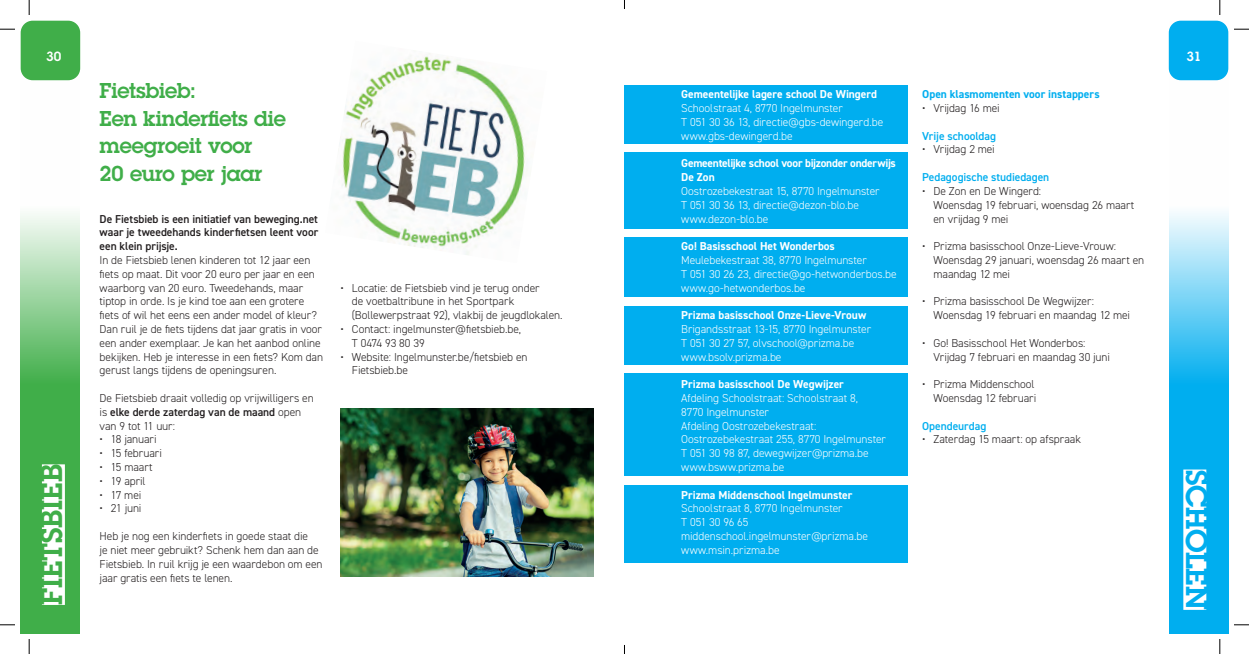
<style>
.page{position:relative;width:1249px;height:654px;background:#fff}
.page>*{position:absolute;margin:0;border:0;box-sizing:border-box;transform-origin:0 0}
.t1{font:600 30px "Lubalin Graph Std";letter-spacing:-.01em;color:#40ae49}
.t2{font:600 30px "Lubalin Graph Std";letter-spacing:-.015em;color:#00aeef}
.t3{font:600 21px/27.6px "Lubalin Graph Std";letter-spacing:-.01em;color:#40ae49}
.t4{font:600 13px "Lubalin Graph Std";color:#fff}
.t5{font:300 11.5px/13.8px "DIN2014";letter-spacing:-.01em;color:#231f20}
.t6{font:300 11.5px/13.8px "DIN2014";letter-spacing:-.005em;color:#fff}
.t7{font:700 11.5px "DIN2014";color:#fff}
.t8{font:600 11.5px/13.8px "DIN2014";letter-spacing:-.005em;color:#231f20;text-align:justify}
.t9{font:600 11.5px "DIN2014";letter-spacing:-.005em;color:#00aeef}
.t10{font:700 11.5px/13.8px "DIN2014";letter-spacing:-.02em;color:#fff}
.t11{font:700 11.5px "DIN2014";color:#00aeef}
.s1{font-weight:600}
</style>
<div class="page">
<div style="left:624px;top:85px;width:284px;height:59px;background:#00aeef"></div>
<div style="left:624px;top:153px;width:284px;height:76px;background:#00aeef"></div>
<div style="left:624px;top:237px;width:284px;height:59px;background:#00aeef"></div>
<div style="left:624px;top:306px;width:284px;height:59px;background:#00aeef"></div>
<div style="left:624px;top:373px;width:284px;height:103px;background:#00aeef"></div>
<div style="left:624px;top:485px;width:284px;height:77px;background:#00aeef"></div>
<img style="left:341px;top:408px;width:252px;height:168px">
<svg style="left:21px;top:21px;width:59px;height:612px"></svg>
<div style="left:42px;top:464px;width:23px;height:141px;background:#fff"></div>
<svg style="left:1169px;top:21px;width:59px;height:612px"></svg>
<div style="left:1183px;top:469px;width:23px;height:141px;background:#fff"></div>
<img style="left:339px;top:53px;width:189px;height:202px">
<div style="left:21px;top:21px;width:59px;height:59px;background:#40ae49;border-radius:12px"></div>
<div style="left:1169px;top:21px;width:59px;height:59px;background:#00aeef;border-radius:12px"></div>
<svg style="left:0;top:29px;width:15px;height:1px"></svg>
<svg style="left:1234px;top:29px;width:15px;height:1px"></svg>
<svg style="left:0;top:624px;width:15px;height:1px"></svg>
<svg style="left:1234px;top:624px;width:15px;height:1px"></svg>
<svg style="left:29px;top:0;width:1px;height:15px"></svg>
<svg style="left:29px;top:639px;width:1px;height:15px"></svg>
<svg style="left:1219px;top:0;width:2px;height:15px"></svg>
<svg style="left:1219px;top:639px;width:2px;height:15px"></svg>
<p class="t4" style="left:46px;top:48px;width:17px">30</p>
<p class="t4" style="left:1186px;top:48px;width:31px">3131</p>
<h1 class="t1" style="left:32px;top:605px;width:142px;rotate:-90deg">FIETSBIEB</h1>
<h2 class="t3" style="left:100px;top:77px;width:188px">Fietsbieb:<br>Een kinderfiets die meegroeit voor<br>20 euro per jaar</h2>
<p class="t8" style="left:100px;top:211px;width:220px">De Fietsbieb is een initiatief van beweging.net waar je tweedehands kinderfietsen leent voor een klein prijsje.</p>
<p class="t5" style="left:100px;top:253px;width:225px">In de Fietsbieb lenen kinderen tot 12 jaar een fiets op maat. Dit voor 20 euro per jaar en een waarborg van 20 euro. Tweedehands, maar tiptop in orde. Is je kind toe aan een grotere fiets of wil het eens een ander model of kleur?<br>Dan ruil je de fiets tijdens dat jaar gratis in voor een ander exemplaar. Je kan het aanbod online bekijken. Heb je interesse in een fiets? Kom dan gerust langs tijdens de openingsuren.</p>
<p class="t5" style="left:100px;top:391px;width:216px">De Fietsbieb draait volledig op vrijwilligers en is <span class="s1">elke derde zaterdag van de maand</span> open van 9 tot 11 uur:</p>
<p class="t5" style="left:100px;top:432px;width:59px">• 18 januari</p>
<p class="t5" style="left:100px;top:446px;width:64px">• 15 februari</p>
<p class="t5" style="left:100px;top:460px;width:55px">• 15 maart</p>
<p class="t5" style="left:100px;top:474px;width:48px">• 19 april</p>
<p class="t5" style="left:100px;top:488px;width:43px">• 17 mei</p>
<p class="t5" style="left:100px;top:501px;width:43px">• 21 juni</p>
<p class="t5" style="left:100px;top:529px;width:225px">Heb je nog een kinderfiets in goede staat die<br>je niet meer gebruikt? Schenk hem dan aan de Fietsbieb. In ruil krijg je een waardebon om een jaar gratis een fiets te lenen.</p>
<p class="t5" style="left:352px;top:281px;width:212px;text-indent:-11px">• Locatie: de Fietsbieb vind je terug onder<br>de voetbaltribune in het Sportpark (Bollewerpstraat 92), vlakbij de jeugdlokalen.</p>
<p class="t5" style="left:352px;top:322px;width:171px;text-indent:-11px">• Contact: ingelmunster@fietsbieb.be,<br>T 0474 93 80 39</p>
<p class="t5" style="left:352px;top:350px;width:177px;text-indent:-11px">• Website: Ingelmunster.be/fietsbieb en<br>Fietsbieb.be</p>
<p class="t7" style="left:681px;top:87px;width:197px">Gemeentelijke lagere school De Wingerd</p>
<p class="t6" style="left:681px;top:101px;width:204px">Schoolstraat 4, 8770 Ingelmunster<br>T 051 30 36 13, directie@gbs-dewingerd.be www.gbs-dewingerd.be</p>
<p class="t10" style="left:681px;top:156px;width:216px">Gemeentelijke school voor bijzonder onderwijs<br>De Zon</p>
<p class="t6" style="left:681px;top:184px;width:200px">Oostrozebekestraat 15, 8770 Ingelmunster<br>T 051 30 36 13, directie@dezon-blo.be www.dezon-blo.be</p>
<p class="t7" style="left:681px;top:238px;width:155px">Go! Basisschool Het Wonderbos</p>
<p class="t6" style="left:681px;top:253px;width:217px">Meulebekestraat 38, 8770 Ingelmunster<br>T 051 30 26 23, directie@go-hetwonderbos.be www.go-hetwonderbos.be</p>
<p class="t7" style="left:681px;top:307px;width:187px">Prizma basisschool Onze-Lieve-Vrouw</p>
<p class="t6" style="left:681px;top:322px;width:191px">Brigandsstraat 13-15, 8770 Ingelmunster<br>T 051 30 27 57, olvschool@prizma.be www.bsolv.prizma.be</p>
<p class="t7" style="left:681px;top:376px;width:164px">Prizma basisschool De Wegwijzer</p>
<p class="t6" style="left:681px;top:391px;width:206px">Afdeling Schoolstraat: Schoolstraat 8,<br>8770 Ingelmunster<br>Afdeling Oostrozebekestraat:<br>Oostrozebekestraat 255, 8770 Ingelmunster<br>T 051 30 98 87, dewegwijzer@prizma.be www.bsww.prizma.be</p>
<p class="t7" style="left:681px;top:487px;width:173px">Prizma Middenschool Ingelmunster</p>
<p class="t6" style="left:681px;top:501px;width:188px">Schoolstraat 8, 8770 Ingelmunster<br>T 051 30 96 65 middenschool.ingelmunster@prizma.be www.msin.prizma.be</p>
<p class="t11" style="left:922px;top:87px;width:179px">Open klasmomenten voor instappers</p>
<p class="t5" style="left:922px;top:101px;width:79px">• Vrijdag 16 mei</p>
<p class="t9" style="left:922px;top:128px;width:75px">Vrije schooldag</p>
<p class="t5" style="left:922px;top:143px;width:74px">• Vrijdag 2 mei</p>
<p class="t9" style="left:922px;top:169px;width:129px">Pedagogische studiedagen</p>
<p class="t5" style="left:933px;top:184px;width:202px;text-indent:-11px">• De Zon en De Wingerd:<br>Woensdag 19 februari, woensdag 26 maart en vrijdag 9 mei</p>
<p class="t5" style="left:933px;top:239px;width:212px;text-indent:-11px">• Prizma basisschool Onze-Lieve-Vrouw:<br>Woensdag 29 januari, woensdag 26 maart en maandag 12 mei</p>
<p class="t5" style="left:933px;top:294px;width:198px;text-indent:-11px">• Prizma basisschool De Wegwijzer:<br>Woensdag 19 februari en maandag 12 mei</p>
<p class="t5" style="left:933px;top:336px;width:178px;text-indent:-11px">• Go! Basisschool Het Wonderbos:<br>Vrijdag 7 februari en maandag 30 juni</p>
<p class="t5" style="left:922px;top:377px;width:116px;text-align:right">• Prizma Middenschool<br>Woensdag 12 februari</p>
<p class="t9" style="left:922px;top:418px;width:66px">Opendeurdag</p>
<p class="t5" style="left:922px;top:432px;width:160px">• Zaterdag 15 maart: op afspraak</p>
<h1 class="t2" style="left:1217px;top:469px;width:142px;rotate:90deg">SCHOLEN</h1>
</div>
